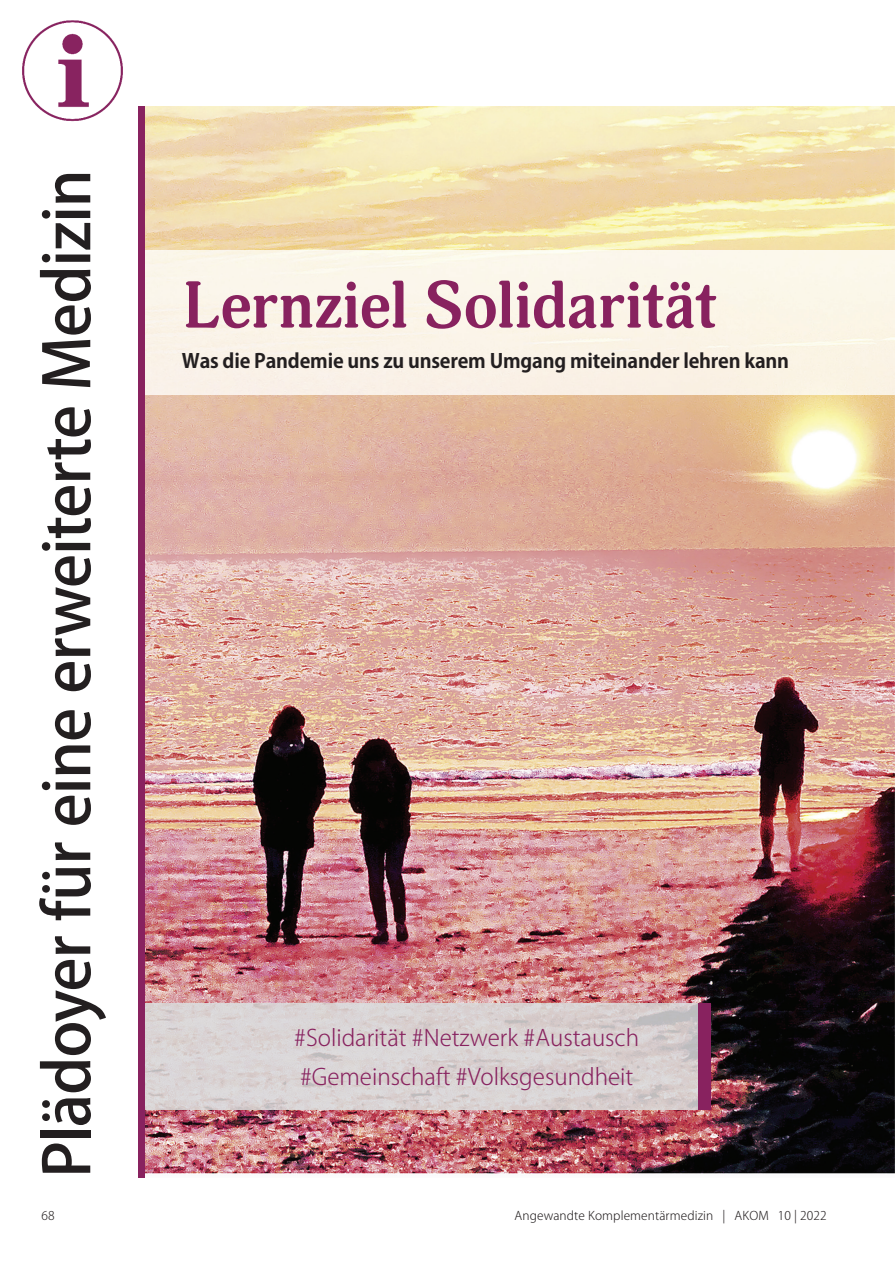
<style>
.page{position:relative;width:895px;height:1264px;background:#fff}
.page>*{position:absolute;margin:0;border:0;box-sizing:border-box;transform-origin:0 0}
.t1{font:700 65.4px "Adonis";letter-spacing:-.005em;color:#88225f}
.t2{font:500 62.7px "Koz Go Pro";letter-spacing:-.015em;color:#231f20}
.t3{font:300 22.5px/39px "Koz Go Pr 6 N";color:#88225f}
.t4{font:700 19.5px "Koz Go Pr 6 N";letter-spacing:-.01em;color:#231f20}
.t5{font:300 12px "Koz Go Pr 6 N";letter-spacing:.01em;color:#231f20}
</style>
<div class="page">
<img style="left:145px;top:106px;width:749px;height:1068px">
<img style="left:145px;top:1003px;width:553px;height:107px">
<div style="left:698px;top:1003px;width:13px;height:107px;background:#88225f"></div>
<div style="left:145px;top:251px;width:749px;height:143px;background:#faf4e8"></div>
<div style="left:138px;top:106px;width:7px;height:1072px;background:#88225f"></div>
<img style="left:22px;top:20px;width:101px;height:101px">
<h2 class="t2" style="left:27px;top:1178px;width:1010px;rotate:-90deg">Plädoyer für eine erweiterte Medizin</h2>
<h1 class="t1" style="left:182px;top:267px;width:537px">Lernziel Solidarität</h1>
<p class="t4" style="left:182px;top:350px;width:608px">Was die Pandemie uns zu unserem Umgang miteinander lehren kann</p>
<p class="t3" style="left:294px;top:1019px;width:346px">#Solidarität #Netzwerk #Austausch #Gemeinschaft #Volksgesundheit</p>
<p class="t5" style="left:42px;top:1209px;width:15px">68</p>
<p class="t5" style="left:514px;top:1209px;width:314px">Angewandte Komplementärmedizin | AKOM 10 | 2022</p>
</div>
